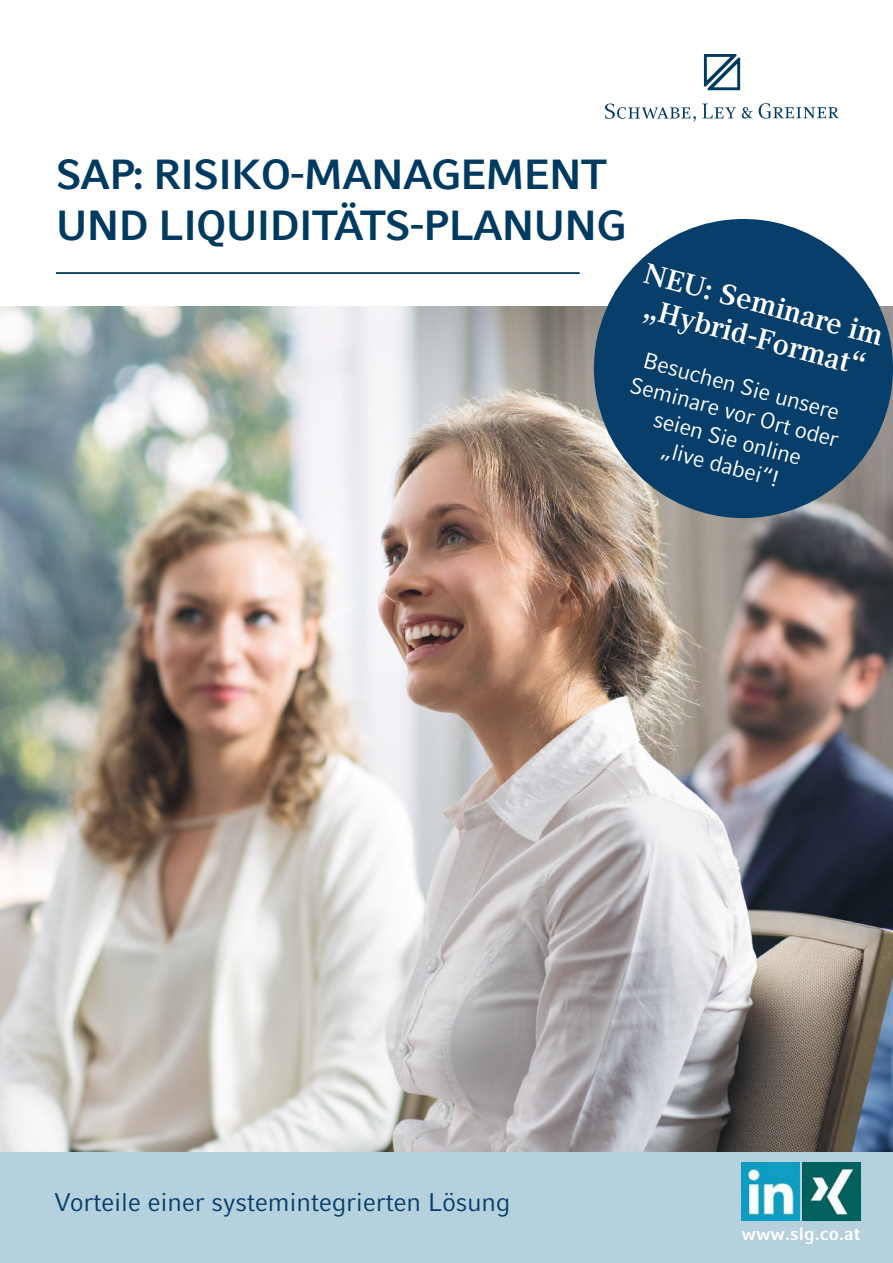
<style>
.page{position:relative;width:893px;height:1263px;background:#fff}
.page>*{position:absolute;margin:0;border:0;box-sizing:border-box;transform-origin:0 0}
.t1{font:700 42px/50.4px "Compatil Fact LT Pro";letter-spacing:-.03em;color:#003a60}
.t2{font:700 28.5px/34.2px "Compatil Text LT Pro";color:#fff;text-align:center}
.t3{font:25.5px "Compatil Fact LT Pro";letter-spacing:-.01em;color:#073e6a}
.t4{font:22.5px/27px "Compatil Fact LT Pro";color:#fff;text-align:center}
.t5{font:700 18px "Compatil Fact LT Pro";color:#fff}
</style>
<div class="page">
<hr style="left:56px;top:272px;width:524px;height:2px;background:#003a60">
<svg style="left:605px;top:104px;width:91px;height:18px"></svg>
<svg style="left:702px;top:104px;width:34px;height:14px"></svg>
<svg style="left:759px;top:103px;width:80px;height:16px"></svg>
<svg style="left:742px;top:107px;width:10px;height:12px"></svg>
<svg style="left:704px;top:54px;width:36px;height:36px"></svg>
<div style="left:0;top:1145px;width:893px;height:118px;background:#b5d1de"></div>
<img style="left:741px;top:1162px;width:58px;height:58px">
<img style="left:802px;top:1162px;width:58px;height:58px">
<img style="left:0;top:306px;width:893px;height:846px">
<div style="left:594px;top:219px;width:299px;height:299px;background:#073e6a;border-radius:50%"></div>
<h1 class="t1" style="left:56px;top:150px;width:572px">SAP: RISIKO-MANAGEMENT<br>UND LIQUIDITÄTS-PLANUNG</h1>
<p class="t2" style="left:649px;top:256px;width:247px;rotate:15deg">NEU: Seminare im „Hybrid-Format“</p>
<p class="t4" style="left:641px;top:345px;width:217px;rotate:15deg">Besuchen Sie unsere<br>Seminare vor Ort oder seien Sie online<br>„live dabei“!</p>
<p class="t3" style="left:54px;top:1187px;width:458px">Vorteile einer systemintegrierten Lösung</p>
<p class="t5" style="left:741px;top:1223px;width:120px">www.slg.co.at</p>
</div>
